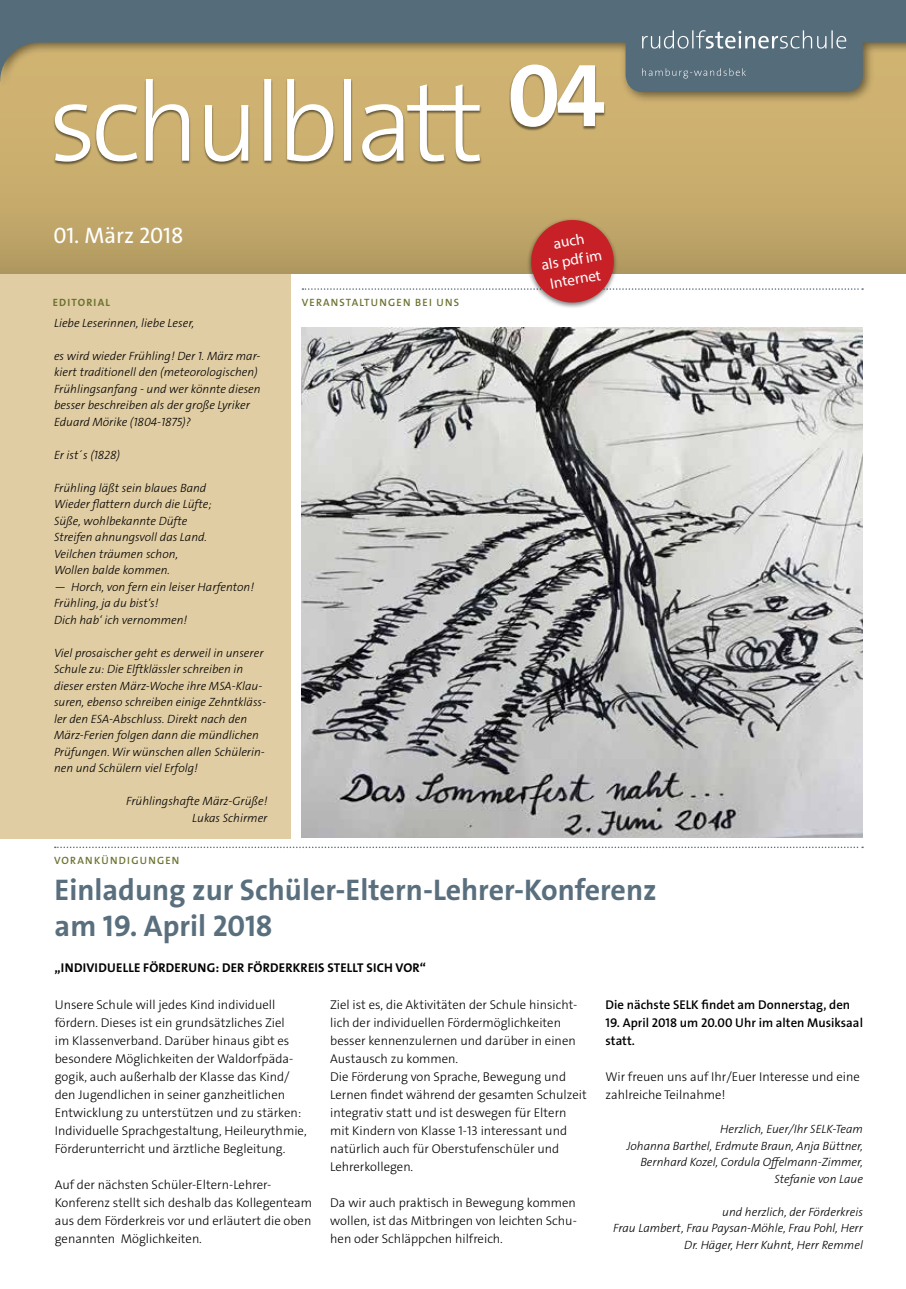
<style>
.page{position:relative;width:906px;height:1289px;background:#fff}
.page>*{position:absolute;margin:0;border:0;box-sizing:border-box;transform-origin:0 0}
.t1{font:90px "The Sans LP7 Bld";color:#fff}
.t2{font:30px/36px "The Sans LP7 Bld";color:#596f7e}
.t3{font:22.5px "The Sans LP5 Plain";color:#fff}
.t4{font:15.3px/19.4px "Myriad Pro";color:#fff;text-align:center}
.t5{font:12.75px/18px "The Sans LP3 Lig";color:#000}
.t6{font:12.75px/18px "The Sans LP6 Se Bld";color:#000}
.t7{font:12.75px "The Sans LP7 Bld";letter-spacing:.015em;color:#000}
.t8{font:12px/16.5px "The Sans LP3 Lig IT";color:#000}
.t9{font:10.65px "The Sans LP6 Se Bld";letter-spacing:.115em;color:#6d7331}
.t10{font:10.65px "The Sans LP7 Bld";letter-spacing:.115em;color:#6d7331}
</style>
<div class="page">
<div style="left:0;top:274px;width:291px;height:564px;background:#e1cda3"></div>
<svg style="left:55px;top:846px;width:808px;height:2px"></svg>
<svg style="left:0;top:104px;width:906px;height:170px;background:#c5aa6c"></svg>
<div style="left:53px;top:79px;width:429px;height:86px;background:#000;opacity:.5"></div>
<svg style="left:55px;top:104px;width:425px;height:58px"></svg>
<div style="left:0;top:0;width:906px;height:104px;background:#000;opacity:.5"></div>
<svg style="left:0;top:0;width:906px;height:92px;background:#828575"></svg>
<svg style="left:642px;top:68px;width:104px;height:10px"></svg>
<svg style="left:642px;top:30px;width:204px;height:19px;background:#778995"></svg>
<hr style="left:0;top:1058px;width:1px;height:230px;background:#e1cda3">
<svg style="left:0;top:1273px;width:1px;height:15px"></svg>
<div style="left:509px;top:64px;width:97px;height:67px;background:#000;opacity:.5"></div>
<div style="left:526px;top:217px;width:92px;height:92px;background:#000;opacity:.5"></div>
<svg style="left:302px;top:217px;width:561px;height:89px"></svg>
<img style="left:302px;top:327px;width:561px;height:510px">
<h3 class="t3" style="left:54px;top:220px;width:131px">01. März 2018</h3>
<p class="t10" style="left:53px;top:296px;width:59px">EDITORIAL</p>
<p class="t8" style="left:54px;top:315px;width:142px">Liebe Leserinnen, liebe Leser,</p>
<p class="t8" style="left:54px;top:348px;width:208px">es wird wieder Frühling! Der 1. März mar&shy;kiert traditionell den (meteorologischen)<br>Frühlingsanfang - und wer könnte diesen besser beschreiben als der große Lyriker Eduard Mörike (1804-1875)?</p>
<p class="t8" style="left:54px;top:447px;width:68px">Er ist´s (1828)</p>
<p class="t8" style="left:54px;top:480px;width:159px">Frühling läßt sein blaues Band<br>Wieder flattern durch die Lüfte;<br>Süße, wohlbekannte Düfte<br>Streifen ahnungsvoll das Land.<br>Veilchen träumen schon,<br>Wollen balde kommen.</p>
<p class="t8" style="left:54px;top:579px;width:202px">— Horch, von fern ein leiser Harfenton!<br>Frühling, ja du bist‘s!<br>Dich hab‘ ich vernommen!</p>
<p class="t8" style="left:54px;top:645px;width:214px">Viel prosaischer geht es derweil in unserer Schule zu: Die Elftklässler schreiben in dieser ersten März-Woche ihre MSA-Klau&shy;suren, ebenso schreiben einige Zehntkläss&shy;ler den ESA-Abschluss. Direkt nach den März-Ferien folgen dann die mündlichen Prüfungen. Wir wünschen allen Schülerin&shy;nen und Schülern viel Erfolg!</p>
<p class="t8" style="left:126px;top:793px;width:143px;text-align:right">Frühlingshafte März-Grüße!<br>Lukas Schirmer</p>
<p class="t9" style="left:302px;top:296px;width:143px">Veranstaltungen BEI UNS</p>
<h1 class="t1" style="left:507px;top:38px;width:100px">04</h1>
<p class="t4" style="left:536px;top:236px;width:63px;rotate:-10deg">auch<br>als pdf im<br>Internet</p>
<p class="t9" style="left:54px;top:854px;width:127px">Vorankündigungen</p>
<h2 class="t2" style="left:55px;top:872px;width:603px">Einladung zur Schüler-Eltern-Lehrer-Konferenz am 19. April 2018</h2>
<p class="t7" style="left:55px;top:960px;width:69px">„Individuelle</p>
<p class="t7" style="left:143px;top:960px;width:24px">Förder</p>
<p class="t7" style="left:188px;top:960px;width:82px">ung: Der Förderkreis</p>
<p class="t7" style="left:327px;top:960px;width:7px">stellt</p>
<p class="t7" style="left:367px;top:960px;width:61px">si ch vor“</p>
<p class="t5" style="left:55px;top:995px;width:253px">U nsere Schule will jedes Kind individuell fördern. Dieses ist ein grundsätzliches Ziel<br>im Klassenverband. Darüber hinaus gibt es besondere Möglichkeiten der Waldorfpäda&shy;gogik, auch außerhalb der Klasse das Kind/ den Jugendlichen in seiner ganzheitlichen<br>E ntwicklung zu unterstützen und zu stärken:<br>I ndividuelle Sprachgestaltung, Heileurythmie, Förderunterricht und ärztliche Begleitung.</p>
<p class="t5" style="left:55px;top:1175px;width:259px">Auf der nächsten Schüler-E ltern-Lehrer-Konferenz stellt sich deshalb das Kollegenteam aus dem Förderkreis vor und erläutert die oben genannten Möglichkeiten.</p>
<p class="t6" style="left:605px;top:995px;width:246px">Die nächste SELK findet am Donnerstag, den</p>
<p class="t6" style="left:605px;top:1013px;width:259px">19. April 2018 um 20.00 U hr im alten Musiksaal statt.</p>
<p class="t5" style="left:605px;top:1067px;width:256px">Wir freuen uns auf I hr/Euer I nteresse und eine zahlreiche Teilnahme!</p>
<p class="t8" style="left:626px;top:1121px;width:238px;text-align:right">Herzlich, Euer/Ihr SELK-Team<br>Johanna Barthel, Erdmute Braun, Anja Büttner, Bernhard Kozel, Cordula Offelmann-Zimmer, Stefanie von Laue</p>
<p class="t8" style="left:613px;top:1203px;width:251px;text-align:right">und herzlich, der Förderkreis<br>Frau Lambert, Frau Paysan-Möhle, Frau Pohl, Herr<br>Dr. Häger, Herr Kuhnt, Herr Remmel</p>
<p class="t5" style="left:330px;top:995px;width:258px">Ziel ist es, die Aktivitäten der Schule hinsicht&shy;lich der individuellen Fördermöglichkeiten besser kennenzulernen und darüber in einen Austausch zu kommen.<br>Die Förderung von Sprache, Bewegung und Lernen findet während der gesamten Schulzeit integrativ statt und ist deswegen für E ltern mit Kindern von Klasse 1-13 interessant und natürlich auch für Oberstufenschüler und Lehrerkollegen.</p>
<p class="t5" style="left:330px;top:1193px;width:248px;text-align:justify">Da wir auch praktisch in Bewegung kommen wollen, ist das Mitbringen von leichten Schu&shy;hen oder Schläppchen hilfreich.</p>
</div>
